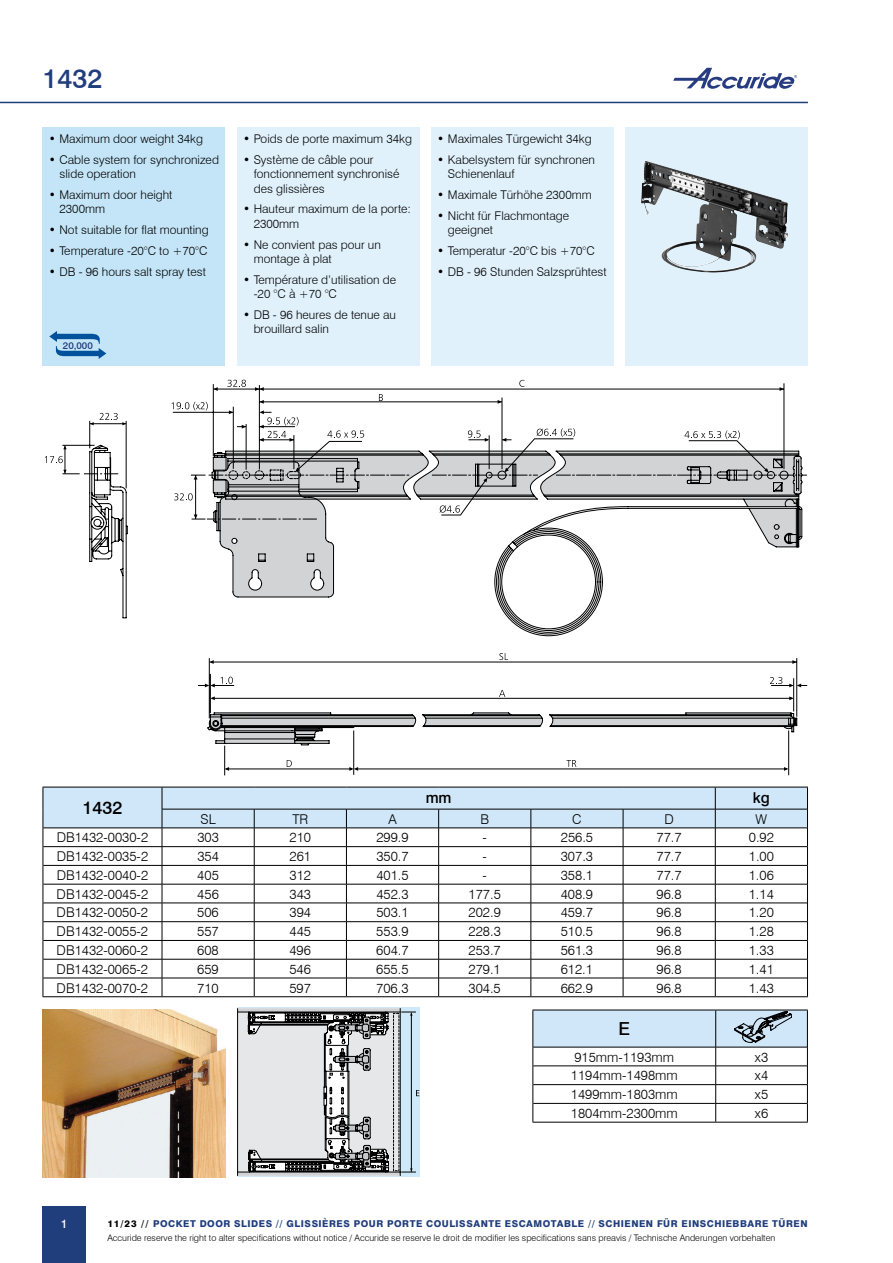
<style>
.page{position:relative;width:893px;height:1263px;background:#fff}
.page>*{position:absolute;margin:0;border:0;box-sizing:border-box;transform-origin:0 0}
.t1{font:500 27px "Swiss 721 BT";color:#203d7c}
.t2{font:500 18px "Swiss 721 BT";color:#000}
.t3{font:500 15px "Swiss 721 BT";color:#000}
.t4{font:300 13.5px "Swiss 721 BT";color:#000}
.t5{font:300 12px/14.4px "Swiss 721 BT";color:#000}
.t6{font:500 12px "Swiss 721 BT";color:#fff}
.t7{font:500 9.75px "Swiss 721 BT";color:#203d7c}
.t8{font:800 9.45px "Swiss 721 BT";letter-spacing:.055em;color:#203d7c}
.t9{font:300 9px "Swiss 721 BT";color:#000}
.s1{color:#000}
</style>
<div class="page">
<hr style="left:0;top:102px;width:808px;height:1px;background:#203d7c">
<div style="left:43px;top:1206px;width:43px;height:57px;background:#203d7c"></div>
<div style="left:237px;top:128px;width:183px;height:238px;background:#e0f1fb"></div>
<div style="left:431px;top:128px;width:183px;height:238px;background:#e0f1fb"></div>
<div style="left:43px;top:128px;width:182px;height:238px;background:#c4e5f8"></div>
<div style="left:625px;top:128px;width:183px;height:238px;background:#e0f1fb"></div>
<img style="left:641px;top:161px;width:141px;height:111px">
<svg style="left:49px;top:331px;width:57px;height:28px"></svg>
<svg style="left:236px;top:597px;width:365px;height:39px"></svg>
<svg style="left:172px;top:380px;width:635px;height:217px"></svg>
<svg style="left:45px;top:413px;width:83px;height:205px"></svg>
<hr style="left:209px;top:658px;width:1px;height:60px;background:#000">
<hr style="left:210px;top:674px;width:1px;height:39px;background:#000">
<hr style="left:796px;top:658px;width:1px;height:59px;background:#000">
<hr style="left:793px;top:678px;width:1px;height:33px;background:#000">
<hr style="left:212px;top:698px;width:580px;height:1px;background:#000">
<hr style="left:210px;top:662px;width:586px;height:1px;background:#000">
<svg style="left:209px;top:660px;width:5px;height:4px"></svg>
<svg style="left:792px;top:660px;width:5px;height:4px"></svg>
<svg style="left:210px;top:696px;width:5px;height:4px"></svg>
<svg style="left:789px;top:696px;width:5px;height:4px"></svg>
<svg style="left:207px;top:712px;width:590px;height:63px"></svg>
<svg style="left:499px;top:690px;width:6px;height:7px"></svg>
<svg style="left:499px;top:653px;width:9px;height:7px"></svg>
<svg style="left:198px;top:677px;width:36px;height:10px"></svg>
<svg style="left:770px;top:677px;width:37px;height:10px"></svg>
<hr style="left:43px;top:996px;width:119px;height:1px;background:#000">
<hr style="left:162px;top:996px;width:92px;height:1px;background:#000">
<hr style="left:254px;top:996px;width:92px;height:1px;background:#000">
<hr style="left:346px;top:996px;width:93px;height:1px;background:#000">
<hr style="left:439px;top:996px;width:92px;height:1px;background:#000">
<hr style="left:531px;top:996px;width:92px;height:1px;background:#000">
<hr style="left:623px;top:996px;width:92px;height:1px;background:#000">
<hr style="left:715px;top:996px;width:93px;height:1px;background:#000">
<svg style="left:43px;top:787px;width:765px;height:209px"></svg>
<img style="left:43px;top:1009px;width:182px;height:169px">
<svg style="left:237px;top:1008px;width:182px;height:168px;background:#b9bdbf"></svg>
<div style="left:393px;top:1013px;width:6px;height:158px;border:1px dashed #000"></div>
<hr style="left:532px;top:1122px;width:184px;height:1px;background:#000">
<hr style="left:716px;top:1122px;width:92px;height:1px;background:#000">
<svg style="left:532px;top:1010px;width:276px;height:112px"></svg>
<svg style="left:673px;top:68px;width:124px;height:21px"></svg>
<h1 class="t1" style="left:43px;top:62px;width:62px">1432</h1>
<p class="t5" style="left:49px;top:131px;width:156px">• Maximum door weight 34kg</p>
<p class="t5" style="left:60px;top:152px;width:161px;text-indent:-11px">• Cable system for synchronized slide operation</p>
<p class="t5" style="left:60px;top:187px;width:114px;text-indent:-11px">• Maximum door height<br>2300mm</p>
<p class="t5" style="left:49px;top:223px;width:161px">• Not suitable for flat mounting</p>
<p class="t5" style="left:49px;top:243px;width:160px">• Temperature -20°C to +70°C</p>
<p class="t5" style="left:49px;top:264px;width:159px">• DB - 96 hours salt spray test</p>
<p class="t7" style="left:63px;top:339px;width:31px">20,000</p>
<p class="t5" style="left:243px;top:131px;width:170px">• Poids de porte maximum 34kg</p>
<p class="t5" style="left:254px;top:152px;width:147px;text-indent:-11px">• Système de câble pour fonctionnement synchronisé des glissières</p>
<p class="t5" style="left:254px;top:202px;width:159px;text-indent:-11px">• Hauteur maximum de la porte:<br>2300mm</p>
<p class="t5" style="left:254px;top:237px;width:129px;text-indent:-11px">• Ne convient pas pour un montage à plat</p>
<p class="t5" style="left:254px;top:272px;width:144px;text-indent:-11px">• Température d’utilisation de -20 °C à +70 °C</p>
<p class="t5" style="left:254px;top:307px;width:144px;text-indent:-11px">• DB - 96 heures de tenue au brouillard salin</p>
<p class="t5" style="left:437px;top:131px;width:156px">• Maximales Türgewicht 34kg</p>
<p class="t5" style="left:448px;top:152px;width:148px;text-indent:-11px">• Kabelsystem für synchronen<br>Schienenlauf</p>
<p class="t5" style="left:437px;top:187px;width:156px">• Maximale Türhöhe 2300mm</p>
<p class="t5" style="left:448px;top:208px;width:123px;text-indent:-11px">• Nicht für Flachmontage geeignet</p>
<p class="t5" style="left:437px;top:243px;width:159px">• Temperatur -20°C bis +70°C</p>
<p class="t5" style="left:437px;top:264px;width:171px">• DB - 96 Stunden Salzsprühtest</p>
<h2 class="t2" style="left:82px;top:797px;width:42px">1432</h2>
<p class="t3" style="left:426px;top:788px;width:27px">mm</p>
<p class="t3" style="left:753px;top:788px;width:19px">kg</p>
<p class="t4" style="left:201px;top:811px;width:17px">SL</p>
<p class="t4" style="left:292px;top:811px;width:17px">TR</p>
<p class="t4" style="left:388px;top:811px;width:10px">A</p>
<p class="t4" style="left:480px;top:811px;width:10px">B</p>
<p class="t4" style="left:572px;top:811px;width:11px">C</p>
<p class="t4" style="left:664px;top:811px;width:11px">D</p>
<p class="t4" style="left:756px;top:811px;width:13px">W</p>
<p class="t4" style="left:57px;top:829px;width:93px">DB1432-0030-2</p>
<p class="t4" style="left:197px;top:829px;width:23px">303</p>
<p class="t4" style="left:290px;top:829px;width:23px">210</p>
<p class="t4" style="left:376px;top:829px;width:34px">299.9</p>
<p class="t4" style="left:483px;top:829px;width:6px">-</p>
<p class="t4" style="left:561px;top:829px;width:34px">256.5</p>
<p class="t4" style="left:657px;top:829px;width:27px">77.7</p>
<p class="t4" style="left:749px;top:829px;width:27px">0.92</p>
<p class="t4" style="left:57px;top:848px;width:93px">DB1432-0035-2</p>
<p class="t4" style="left:197px;top:848px;width:23px">354</p>
<p class="t4" style="left:290px;top:848px;width:23px">261</p>
<p class="t4" style="left:376px;top:848px;width:34px">350.7</p>
<p class="t4" style="left:483px;top:848px;width:6px">-</p>
<p class="t4" style="left:561px;top:848px;width:34px">307.3</p>
<p class="t4" style="left:657px;top:848px;width:27px">77.7</p>
<p class="t4" style="left:749px;top:848px;width:27px">1.00</p>
<p class="t4" style="left:57px;top:867px;width:93px">DB1432-0040-2</p>
<p class="t4" style="left:197px;top:867px;width:23px">405</p>
<p class="t4" style="left:290px;top:867px;width:23px">312</p>
<p class="t4" style="left:376px;top:867px;width:34px">401.5</p>
<p class="t4" style="left:482px;top:867px;width:6px">-</p>
<p class="t4" style="left:561px;top:867px;width:34px">358.1</p>
<p class="t4" style="left:657px;top:867px;width:27px">77.7</p>
<p class="t4" style="left:749px;top:867px;width:27px">1.06</p>
<p class="t4" style="left:57px;top:886px;width:93px">DB1432-0045-2</p>
<p class="t4" style="left:197px;top:886px;width:23px">456</p>
<p class="t4" style="left:289px;top:886px;width:23px">343</p>
<p class="t4" style="left:376px;top:886px;width:34px">452.3</p>
<p class="t4" style="left:469px;top:886px;width:34px">177.5</p>
<p class="t4" style="left:561px;top:886px;width:34px">408.9</p>
<p class="t4" style="left:657px;top:886px;width:27px">96.8</p>
<p class="t4" style="left:749px;top:886px;width:27px">1.14</p>
<p class="t4" style="left:57px;top:904px;width:93px">DB1432-0050-2</p>
<p class="t4" style="left:197px;top:904px;width:23px">506</p>
<p class="t4" style="left:289px;top:904px;width:23px">394</p>
<p class="t4" style="left:376px;top:904px;width:34px">503.1</p>
<p class="t4" style="left:469px;top:904px;width:34px">202.9</p>
<p class="t4" style="left:561px;top:904px;width:34px">459.7</p>
<p class="t4" style="left:657px;top:904px;width:27px">96.8</p>
<p class="t4" style="left:749px;top:904px;width:27px">1.20</p>
<p class="t4" style="left:57px;top:923px;width:93px">DB1432-0055-2</p>
<p class="t4" style="left:197px;top:923px;width:23px">557</p>
<p class="t4" style="left:289px;top:923px;width:23px">445</p>
<p class="t4" style="left:376px;top:923px;width:34px">553.9</p>
<p class="t4" style="left:468px;top:923px;width:34px">228.3</p>
<p class="t4" style="left:561px;top:923px;width:34px">510.5</p>
<p class="t4" style="left:656px;top:923px;width:27px">96.8</p>
<p class="t4" style="left:749px;top:923px;width:27px">1.28</p>
<p class="t4" style="left:57px;top:942px;width:93px">DB1432-0060-2</p>
<p class="t4" style="left:197px;top:942px;width:23px">608</p>
<p class="t4" style="left:289px;top:942px;width:23px">496</p>
<p class="t4" style="left:376px;top:942px;width:34px">604.7</p>
<p class="t4" style="left:468px;top:942px;width:34px">253.7</p>
<p class="t4" style="left:561px;top:942px;width:34px">561.3</p>
<p class="t4" style="left:656px;top:942px;width:27px">96.8</p>
<p class="t4" style="left:749px;top:942px;width:27px">1.33</p>
<p class="t4" style="left:57px;top:961px;width:93px">DB1432-0065-2</p>
<p class="t4" style="left:197px;top:961px;width:23px">659</p>
<p class="t4" style="left:289px;top:961px;width:23px">546</p>
<p class="t4" style="left:376px;top:961px;width:34px">655.5</p>
<p class="t4" style="left:468px;top:961px;width:34px">279.1</p>
<p class="t4" style="left:561px;top:961px;width:34px">612.1</p>
<p class="t4" style="left:656px;top:961px;width:27px">96.8</p>
<p class="t4" style="left:749px;top:961px;width:27px">1.41</p>
<p class="t4" style="left:57px;top:979px;width:93px">DB1432-0070-2</p>
<p class="t4" style="left:197px;top:979px;width:23px">710</p>
<p class="t4" style="left:289px;top:979px;width:23px">597</p>
<p class="t4" style="left:376px;top:979px;width:34px">706.3</p>
<p class="t4" style="left:468px;top:979px;width:34px">304.5</p>
<p class="t4" style="left:561px;top:979px;width:34px">662.9</p>
<p class="t4" style="left:656px;top:979px;width:27px">96.8</p>
<p class="t4" style="left:749px;top:979px;width:27px">1.43</p>
<h2 class="t2" style="left:618px;top:1018px;width:13px">E</h2>
<p class="t4" style="left:574px;top:1048px;width:101px">915mm-1193mm</p>
<p class="t4" style="left:755px;top:1048px;width:15px">x3</p>
<p class="t4" style="left:571px;top:1067px;width:108px">1194mm-1498mm</p>
<p class="t4" style="left:755px;top:1067px;width:15px">x4</p>
<p class="t4" style="left:571px;top:1086px;width:108px">1499mm-1803mm</p>
<p class="t4" style="left:755px;top:1086px;width:15px">x5</p>
<p class="t4" style="left:571px;top:1105px;width:108px">1804mm-2300mm</p>
<p class="t4" style="left:755px;top:1105px;width:15px">x6</p>
<p class="t6" style="left:61px;top:1217px;width:8px">1</p>
<p class="t8" style="left:107px;top:1218px;width:702px"><span class="s1">11/23 //</span> POCKET DOOR SLIDES // GLISSIÈRES POUR PORTE COULISSANTE ESCAMOTABLE // SCHIENEN FÜR EINSCHIEBBARE TÜREN</p>
<p class="t9" style="left:107px;top:1232px;width:669px">Accuride reserve the right to alter specifications without notice / Accuride se reserve le droit de modifier les specifications sans preavis / Technische Anderungen vorbehalten</p>
</div>
